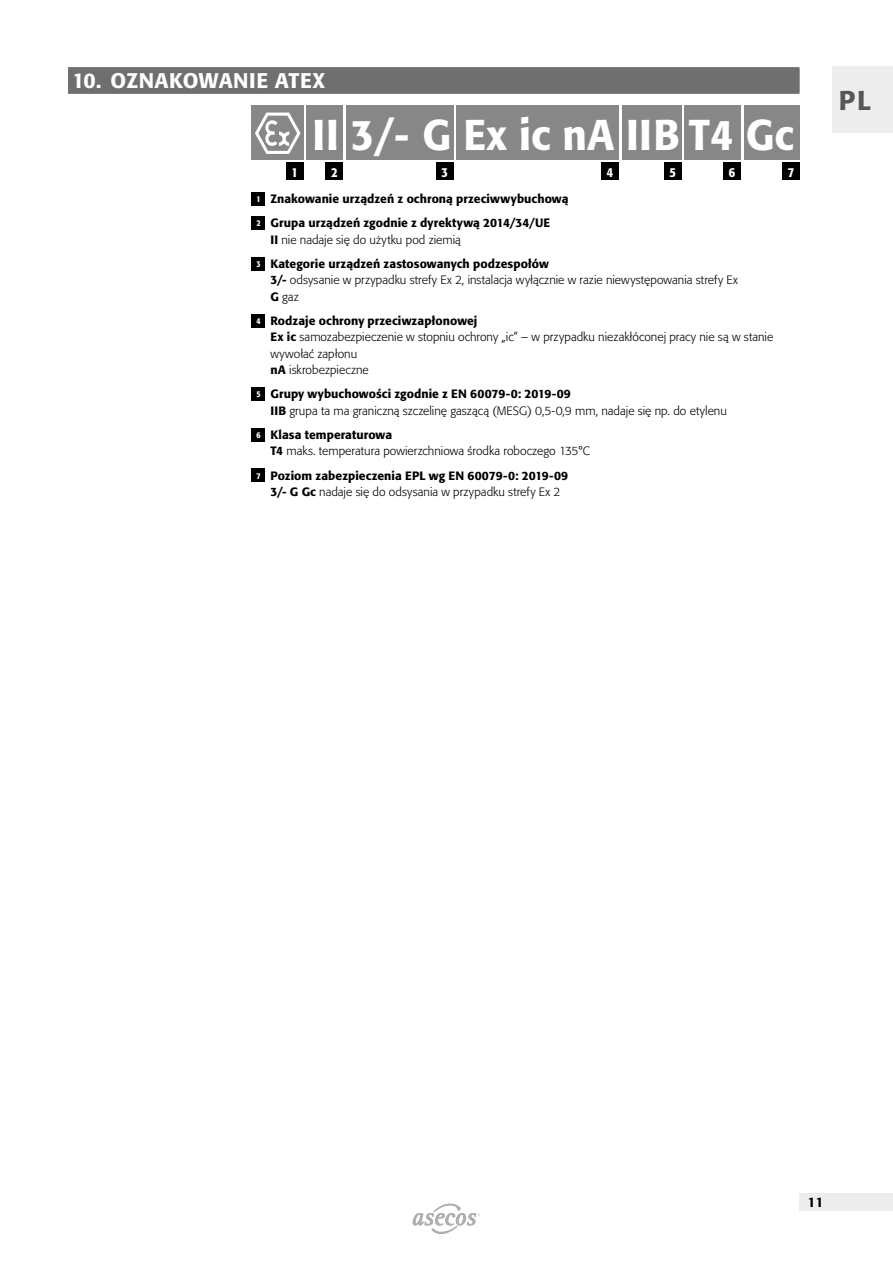
<style>
.page{position:relative;width:893px;height:1263px;background:#fff}
.page>*{position:absolute;margin:0;border:0;box-sizing:border-box;transform-origin:0 0}
.t1{font:500 42.6px "Formata Pro";color:#fff;scale:.95 1}
.t2{font:500 27px "Formata Pro";color:#575756}
.t3{font:500 21px "Formata Pro";letter-spacing:.025em;color:#fff}
.t4{font:500 condensed 13.5px "Formata Pro";color:#fff}
.t5{font:500 13.5px "Formata Pro";color:#000}
.t6{font:300 12px/16.5px "Formata Pro";color:#000}
.t7{font:500 12px/24px "Formata Pro";letter-spacing:.005em;color:#000}
.s1{font-stretch:condensed;font-size:8.7px;color:#fff}
.s2{font-weight:300}
.s3{font-weight:500}
.s4{font-weight:500;font-stretch:condensed;font-size:8.7px;color:#fff}
</style>
<div class="page">
<div style="left:799px;top:1194px;width:94px;height:17px;background:#ededed"></div>
<svg style="left:413px;top:1204px;width:67px;height:29px"></svg>
<div style="left:832px;top:67px;width:61px;height:66px;background:#ededed"></div>
<div style="left:68px;top:67px;width:731px;height:26px;background:#7f7e7e"></div>
<div style="left:68px;top:68px;width:731px;height:26px;background:#706f6f"></div>
<div style="left:251px;top:105px;width:52px;height:55px;background:#878787"></div>
<div style="left:306px;top:105px;width:37px;height:55px;background:#878787"></div>
<div style="left:346px;top:105px;width:107px;height:55px;background:#878787"></div>
<div style="left:456px;top:105px;width:163px;height:55px;background:#878787"></div>
<div style="left:622px;top:105px;width:59px;height:55px;background:#878787"></div>
<div style="left:684px;top:105px;width:56px;height:55px;background:#878787"></div>
<div style="left:744px;top:105px;width:55px;height:55px;background:#878787"></div>
<svg style="left:255px;top:113px;width:45px;height:41px"></svg>
<div style="left:286px;top:163px;width:17px;height:17px;background:#000"></div>
<div style="left:326px;top:163px;width:17px;height:17px;background:#000"></div>
<div style="left:436px;top:163px;width:17px;height:17px;background:#000"></div>
<div style="left:602px;top:163px;width:17px;height:17px;background:#000"></div>
<div style="left:664px;top:163px;width:17px;height:17px;background:#000"></div>
<div style="left:723px;top:163px;width:17px;height:17px;background:#000"></div>
<div style="left:782px;top:163px;width:17px;height:17px;background:#000"></div>
<div style="left:252px;top:192px;width:13px;height:14px;background:#000"></div>
<div style="left:252px;top:216px;width:13px;height:14px;background:#000"></div>
<div style="left:252px;top:257px;width:13px;height:13px;background:#000"></div>
<div style="left:252px;top:314px;width:13px;height:13px;background:#000"></div>
<div style="left:252px;top:387px;width:13px;height:14px;background:#000"></div>
<div style="left:252px;top:428px;width:13px;height:13px;background:#000"></div>
<div style="left:252px;top:469px;width:13px;height:13px;background:#000"></div>
<h3 class="t3" style="left:72px;top:67px;width:254px">10. OZNAKOWANIE ATEX</h3>
<h1 class="t1" style="left:313px;top:107px;width:508px">II 3/- G Ex ic nA IIB T4 Gc</h1>
<p class="t4" style="left:291px;top:163px;width:8px">1</p>
<p class="t4" style="left:331px;top:163px;width:8px">2</p>
<p class="t4" style="left:442px;top:163px;width:8px">3</p>
<p class="t4" style="left:607px;top:163px;width:8px">4</p>
<p class="t4" style="left:669px;top:163px;width:8px">5</p>
<p class="t4" style="left:729px;top:163px;width:8px">6</p>
<p class="t4" style="left:788px;top:163px;width:8px">7</p>
<p class="t7" style="left:256px;top:187px;width:314px"><span class="s1">1</span> Znakowanie urządzeń z ochroną przeciwwybuchową<br><span class="s1">2</span> Grupa urządzeń zgodnie z dyrektywą 2014/34/UE</p>
<p class="t7" style="left:256px;top:227px;width:294px;text-indent:14px">II <span class="s2">nie nadaje się do użytku pod ziemią<br></span><span class="s1">3</span> Kategorie urządzeń zastosowanych podzespołów</p>
<p class="t6" style="left:270px;top:272px;width:469px"><span class="s3">3/-</span> odsysanie w przypadku strefy Ex 2, instalacja wyłącznie w razie niewystępowania strefy Ex<br><span class="s3">G</span> gaz</p>
<p class="t6" style="left:270px;top:312px;width:504px;text-indent:-14px"><span class="s4">4</span> <span class="s3">Rodzaje ochrony przeciwzapłonowej<br>Ex ic</span> samozabezpieczenie w stopniu ochrony „ic” – w przypadku niezakłóconej pracy nie są w stanie wywołać zapłonu<br><span class="s3">nA</span> iskrobezpieczne</p>
<p class="t6" style="left:270px;top:386px;width:458px;text-indent:-14px"><span class="s4">5</span> <span class="s3">Grupy wybuchowości zgodnie z EN 60079-0: 2019-09<br>IIB</span> grupa ta ma graniczną szczelinę gaszącą (MESG) 0,5-0,9 mm, nadaje się np. do etylenu</p>
<p class="t6" style="left:270px;top:427px;width:321px;text-indent:-14px"><span class="s4">6</span> <span class="s3">Klasa temperaturowa<br>T4</span> maks. temperatura powierzchniowa środka roboczego 135°C</p>
<p class="t7" style="left:256px;top:467px;width:313px;line-height:16.5px;text-align:center"><span class="s1">7</span> Poziom zabezpieczenia EPL wg EN 60079-0: 2019-09<br>3/- G Gc <span class="s2">nadaje się do odsysania w przypadku strefy Ex 2</span></p>
<h2 class="t2" style="left:839px;top:83px;width:34px">PL</h2>
<p class="t5" style="left:808px;top:1194px;width:17px">11</p>
</div>
